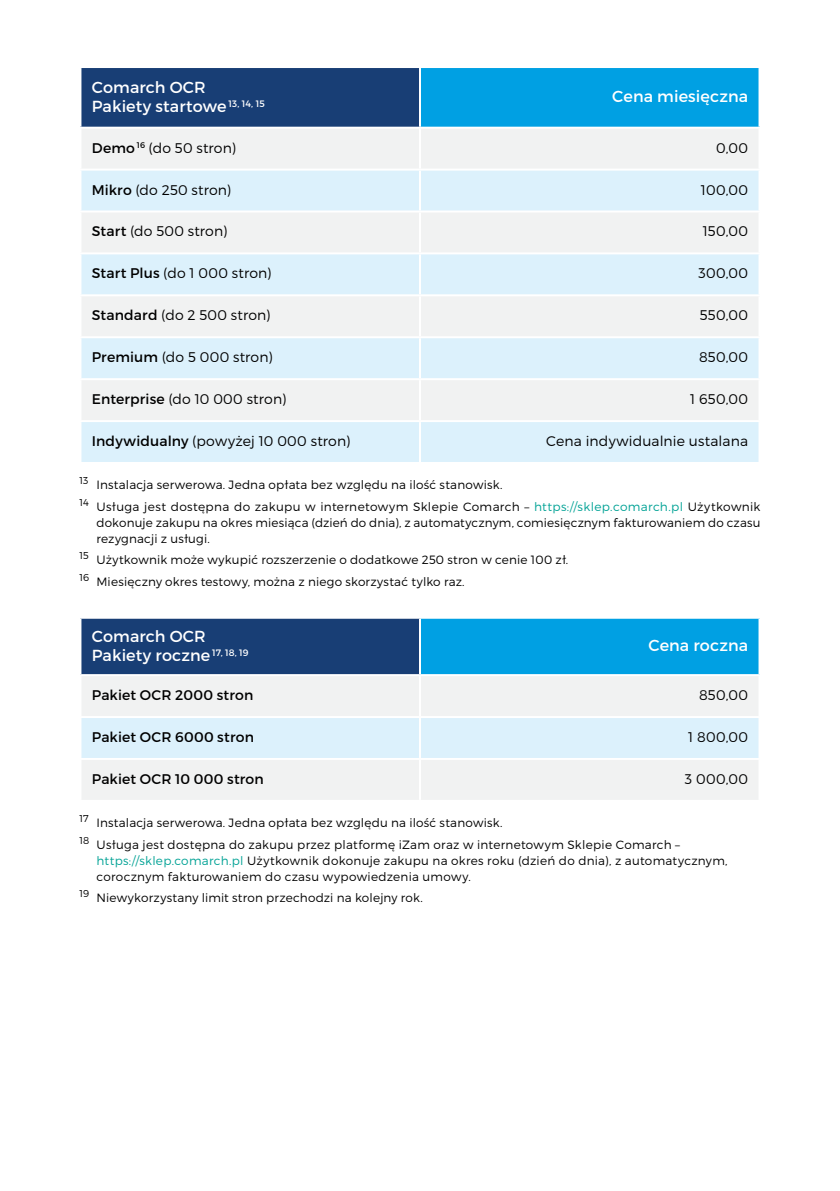
<style>
.page{position:relative;width:840px;height:1191px;background:#fff}
.page>*{position:absolute;margin:0;border:0;box-sizing:border-box;transform-origin:0 0}
.t1{font:16px/19.2px "Montserrat";letter-spacing:.005em;color:#fff}
.t2{font:300 14px "Montserrat";letter-spacing:.01em;color:#000}
.t3{font:14px "Montserrat";letter-spacing:.01em;color:#000}
.t4{font:300 12px/21.6px "Montserrat";letter-spacing:.02em;color:#000}
.s1{font-weight:400}
.s2{color:#00a295}
</style>
<div class="page">
<div style="left:80px;top:67px;width:340px;height:61px;background:#183e75"></div>
<div style="left:420px;top:67px;width:339px;height:61px;background:#00a0e3"></div>
<div style="left:82px;top:129px;width:676px;height:39px;background:#f1f2f2"></div>
<svg style="left:81px;top:171px;width:677px;height:291px;fill:#dcf1fc"></svg>
<hr style="left:420px;top:66px;width:340px;height:2px;background:#fff">
<hr style="left:758px;top:68px;width:2px;height:59px;background:#fff">
<hr style="left:420px;top:127px;width:340px;height:2px;background:#fff">
<hr style="left:419px;top:129px;width:2px;height:40px;background:#fff">
<hr style="left:79px;top:210px;width:341px;height:2px;background:#fff">
<hr style="left:420px;top:210px;width:340px;height:2px;background:#fff">
<hr style="left:419px;top:212px;width:2px;height:40px;background:#fff">
<hr style="left:79px;top:294px;width:341px;height:2px;background:#fff">
<hr style="left:420px;top:294px;width:340px;height:2px;background:#fff">
<hr style="left:419px;top:296px;width:2px;height:40px;background:#fff">
<hr style="left:79px;top:378px;width:341px;height:2px;background:#fff">
<hr style="left:420px;top:378px;width:340px;height:2px;background:#fff">
<hr style="left:419px;top:380px;width:2px;height:40px;background:#fff">
<hr style="left:419px;top:171px;width:2px;height:39px;background:#fff">
<hr style="left:420px;top:252px;width:340px;height:2px;background:#fff">
<hr style="left:419px;top:254px;width:2px;height:40px;background:#fff">
<hr style="left:420px;top:336px;width:340px;height:2px;background:#fff">
<hr style="left:419px;top:338px;width:2px;height:40px;background:#fff">
<hr style="left:420px;top:420px;width:340px;height:2px;background:#fff">
<hr style="left:419px;top:422px;width:2px;height:40px;background:#fff">
<hr style="left:79px;top:66px;width:341px;height:2px;background:#fff">
<hr style="left:79px;top:68px;width:2px;height:59px;background:#fff">
<hr style="left:79px;top:127px;width:341px;height:2px;background:#fff">
<hr style="left:419px;top:68px;width:2px;height:59px;background:#fff">
<hr style="left:79px;top:252px;width:341px;height:2px;background:#fff">
<hr style="left:79px;top:336px;width:341px;height:2px;background:#fff">
<hr style="left:79px;top:420px;width:341px;height:2px;background:#fff">
<div style="left:80px;top:618px;width:340px;height:57px;background:#183e75"></div>
<div style="left:420px;top:618px;width:339px;height:57px;background:#00a0e3"></div>
<div style="left:82px;top:676px;width:676px;height:124px;background:#f1f2f2"></div>
<div style="left:81px;top:718px;width:677px;height:40px;background:#dcf1fc"></div>
<hr style="left:420px;top:617px;width:340px;height:2px;background:#fff">
<hr style="left:419px;top:619px;width:2px;height:55px;background:#fff">
<hr style="left:420px;top:674px;width:340px;height:2px;background:#fff">
<hr style="left:419px;top:676px;width:2px;height:40px;background:#fff">
<hr style="left:420px;top:716px;width:340px;height:2px;background:#fff">
<hr style="left:419px;top:718px;width:2px;height:40px;background:#fff">
<hr style="left:420px;top:758px;width:340px;height:2px;background:#fff">
<hr style="left:419px;top:760px;width:2px;height:40px;background:#fff">
<hr style="left:79px;top:617px;width:341px;height:2px;background:#fff">
<hr style="left:79px;top:619px;width:2px;height:55px;background:#fff">
<hr style="left:79px;top:674px;width:341px;height:2px;background:#fff">
<hr style="left:758px;top:619px;width:2px;height:55px;background:#fff">
<hr style="left:79px;top:716px;width:341px;height:2px;background:#fff">
<hr style="left:79px;top:758px;width:341px;height:2px;background:#fff">
<h1 class="t1" style="left:92px;top:77px;width:174px">Comarch OCR<br>Pakiety startowe <sup>13,</sup> <sup>14,</sup> <sup>15</sup></h1>
<h1 class="t1" style="left:612px;top:87px;width:137px">Cena miesięczna</h1>
<p class="t2" style="left:92px;top:139px;width:145px"><span class="s1">Demo</span> <sup>16</sup> (do 50 stron)</p>
<p class="t2" style="left:715px;top:139px;width:34px">0,00</p>
<p class="t2" style="left:92px;top:181px;width:141px"><span class="s1">Mikro</span> (do 250 stron)</p>
<p class="t2" style="left:700px;top:181px;width:49px">100,00</p>
<p class="t2" style="left:92px;top:223px;width:137px"><span class="s1">Start</span> (do 500 stron)</p>
<p class="t2" style="left:702px;top:223px;width:47px">150,00</p>
<p class="t2" style="left:92px;top:265px;width:181px"><span class="s1">Start Plus</span> (do 1 000 stron)</p>
<p class="t2" style="left:698px;top:265px;width:51px">300,00</p>
<p class="t2" style="left:92px;top:307px;width:180px"><span class="s1">Standard</span> (do 2 500 stron)</p>
<p class="t2" style="left:699px;top:307px;width:50px">550,00</p>
<p class="t2" style="left:92px;top:349px;width:182px"><span class="s1">Premium</span> (do 5 000 stron)</p>
<p class="t2" style="left:698px;top:349px;width:51px">850,00</p>
<p class="t2" style="left:92px;top:390px;width:196px"><span class="s1">Enterprise</span> (do 10 000 stron)</p>
<p class="t2" style="left:689px;top:390px;width:59px">1 650,00</p>
<p class="t2" style="left:92px;top:432px;width:260px"><span class="s1">Indywidualny</span> (powyżej 10 000 stron)</p>
<p class="t2" style="left:546px;top:432px;width:203px">Cena indywidualnie ustalana</p>
<p class="t4" style="left:79px;top:474px;width:682px"><sup>13</sup> Instalacja serwerowa. Jedna opłata bez względu na ilość stanowisk.<br><sup>14</sup> Usługa jest dostępna do zakupu w internetowym Sklepie Comarch – <span class="s2">https://sklep.comarch.pl</span> Użytkownik</p>
<p class="t4" style="left:96px;top:514px;width:665px;line-height:16px">dokonuje zakupu na okres miesiąca (dzień do dnia), z automatycznym, comiesięcznym fakturowaniem do czasu rezygnacji z usługi.</p>
<p class="t4" style="left:79px;top:549px;width:490px"><sup>15</sup> Użytkownik może wykupić rozszerzenie o dodatkowe 250 stron w cenie 100 zł.<br><sup>16</sup> Miesięczny okres testowy, można z niego skorzystać tylko raz.</p>
<h1 class="t1" style="left:92px;top:626px;width:158px">Comarch OCR<br>Pakiety roczne <sup>17,</sup> <sup>18,</sup> <sup>19</sup></h1>
<h1 class="t1" style="left:648px;top:636px;width:101px">Cena roczna</h1>
<p class="t3" style="left:92px;top:686px;width:163px">Pakiet OCR 2000 stron</p>
<p class="t2" style="left:698px;top:686px;width:51px">850,00</p>
<p class="t3" style="left:92px;top:728px;width:163px">Pakiet OCR 6000 stron</p>
<p class="t2" style="left:687px;top:728px;width:61px">1 800,00</p>
<p class="t3" style="left:92px;top:770px;width:173px">Pakiet OCR 10 000 stron</p>
<p class="t2" style="left:684px;top:770px;width:65px">3 000,00</p>
<p class="t4" style="left:79px;top:811px;width:601px"><sup>17</sup> Instalacja serwerowa. Jedna opłata bez względu na ilość stanowisk.<br><sup>18</sup> Usługa jest dostępna do zakupu przez platformę iZam oraz w internetowym Sklepie Comarch –</p>
<p class="t4" style="left:96px;top:852px;width:632px;line-height:16px"><span class="s2">https://sklep.comarch.pl</span> Użytkownik dokonuje zakupu na okres roku (dzień do dnia), z automatycznym, corocznym fakturowaniem do czasu wypowiedzenia umowy.</p>
<p class="t4" style="left:79px;top:887px;width:344px"><sup>19</sup> Niewykorzystany limit stron przechodzi na kolejny rok.</p>
</div>
